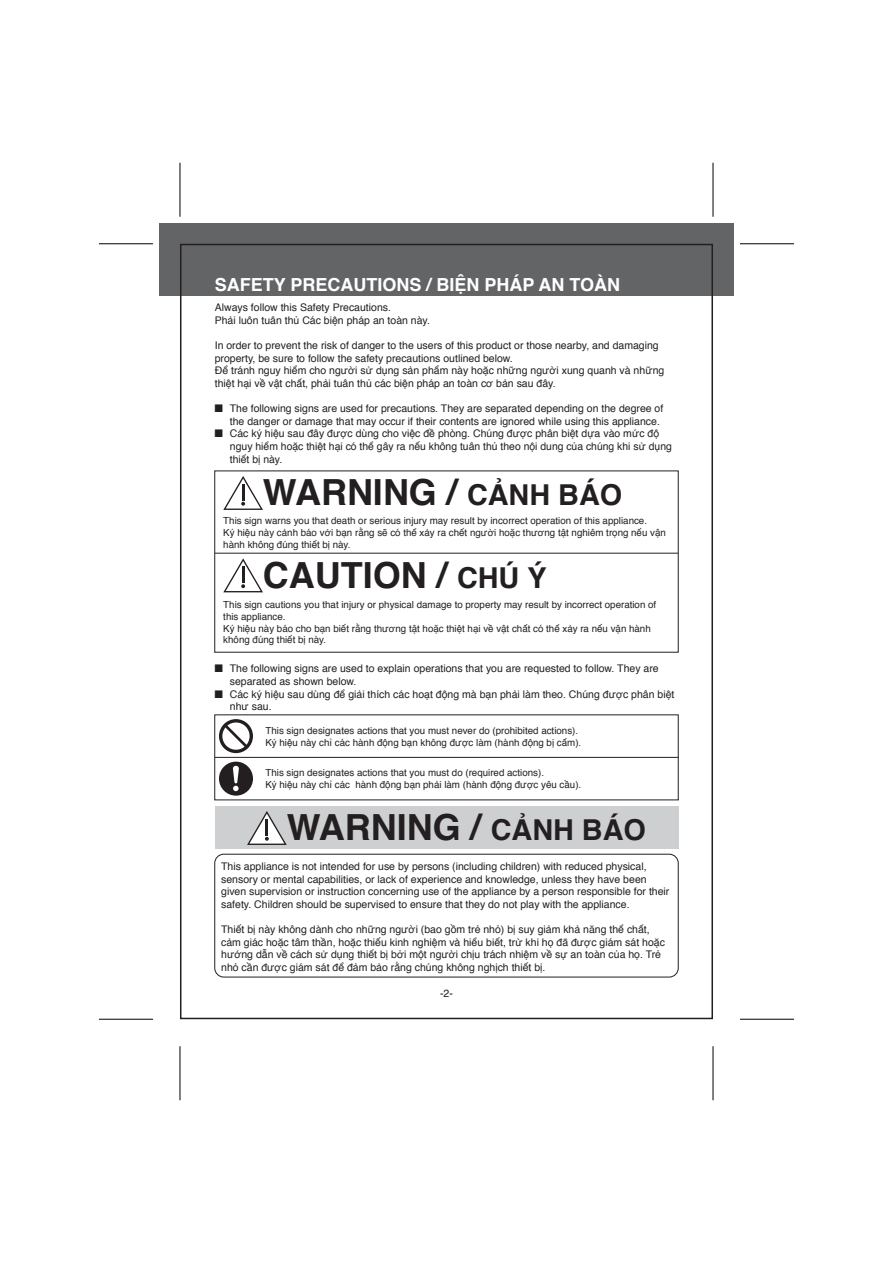
<style>
.page{position:relative;width:893px;height:1263px;background:#fff}
.page>*{position:absolute;margin:0;border:0;box-sizing:border-box;transform-origin:0 0}
.t1{font:700 36px "Helvetica";color:#231f20}
.t2{font:700 18px "Helvetica";color:#fff}
.t3{font:10.5px/12.6px "Helvetica";color:#231f20}
.t4{font:9.75px/11.7px "Helvetica";color:#231f20}
.s1{font-size:28.8px}
</style>
<div class="page">
<div style="left:159px;top:223px;width:574px;height:73px;background:#636466"></div>
<hr style="left:215px;top:553px;width:463px;height:1px;background:#231f20">
<svg style="left:214px;top:714px;width:465px;height:87px"></svg>
<hr style="left:215px;top:757px;width:463px;height:1px;background:#231f20">
<div style="left:214px;top:854px;width:465px;height:123px;border:1px solid #231f20;border-radius:9px"></div>
<div style="left:215px;top:807px;width:463px;height:42px;background:#cdcfd1"></div>
<svg style="left:223px;top:476px;width:40px;height:34px"></svg>
<svg style="left:247px;top:811px;width:40px;height:34px"></svg>
<svg style="left:223px;top:558px;width:40px;height:34px"></svg>
<hr style="left:180px;top:163px;width:1px;height:54px;background:#000">
<hr style="left:99px;top:243px;width:54px;height:1px;background:#000">
<hr style="left:99px;top:1019px;width:54px;height:1px;background:#000">
<hr style="left:180px;top:1046px;width:1px;height:54px;background:#000">
<hr style="left:713px;top:163px;width:1px;height:54px;background:#000">
<hr style="left:740px;top:243px;width:54px;height:1px;background:#000">
<hr style="left:740px;top:1019px;width:54px;height:1px;background:#000">
<hr style="left:713px;top:1046px;width:1px;height:54px;background:#000">
<h2 class="t2" style="left:215px;top:271px;width:407px">SAFETY PRECAUTIONS / BIỆN PHÁP AN TOÀN</h2>
<p class="t3" style="left:215px;top:302px;width:217px">Always follow this Safety Precautions.<br>Phải luôn tuân thủ Các biện pháp an toàn này.</p>
<p class="t3" style="left:215px;top:339px;width:451px">In order to prevent the risk of danger to the users of this product or those nearby, and damaging property, be sure to follow the safety precautions outlined below.<br>Để tránh nguy hiểm cho người sử dụng sản phẩm này hoặc những người xung quanh và những thiệt hại về vật chất, phải tuân thủ các biện pháp an toàn cơ bản sau đây.</p>
<p class="t3" style="left:230px;top:403px;width:444px">The following signs are used for precautions. They are separated depending on the degree of the danger or damage that may occur if their contents are ignored while using this appliance.<br>Các ký hiệu sau đây được dùng cho việc đề phòng. Chúng được phân biệt dựa vào mức độ nguy hiểm hoặc thiệt hại có thể gây ra nếu không tuân thủ theo nội dung của chúng khi sử dụng thiết bị này.</p>
<h1 class="t1" style="left:263px;top:463px;width:361px">WARNING / <span class="s1">CẢNH BÁO</span></h1>
<p class="t4" style="left:223px;top:515px;width:444px">This sign warns you that death or serious injury may result by incorrect operation of this appliance.<br>Ký hiệu này cảnh báo với bạn rằng sẽ có thể xảy ra chết người hoặc thương tật nghiêm trọng nếu vận hành không đúng thiết bị này.</p>
<h1 class="t1" style="left:263px;top:546px;width:285px">CAUTION / <span class="s1">CHÚ Ý</span></h1>
<p class="t4" style="left:223px;top:599px;width:434px">This sign cautions you that injury or physical damage to property may result by incorrect operation of this appliance.<br>Ký hiệu này báo cho bạn biết rằng thương tật hoặc thiệt hại về vật chất có thể xảy ra nếu vận hành không đúng thiết bị này.</p>
<p class="t3" style="left:230px;top:663px;width:446px">The following signs are used to explain operations that you are requested to follow. They are separated as shown below.<br>Các ký hiệu sau dùng để giải thích các hoạt động mà bạn phải làm theo. Chúng được phân biệt như sau.</p>
<p class="t4" style="left:265px;top:725px;width:317px">This sign designates actions that you must never do (prohibited actions).<br>Ký hiệu này chỉ các hành động bạn không được làm (hành động bị cấm).</p>
<p class="t4" style="left:265px;top:767px;width:317px">This sign designates actions that you must do (required actions).<br>Ký hiệu này chỉ các hành động bạn phải làm (hành động được yêu cầu).</p>
<h1 class="t1" style="left:287px;top:798px;width:361px">WARNING / <span class="s1">CẢNH BÁO</span></h1>
<p class="t3" style="left:221px;top:860px;width:450px">This appliance is not intended for use by persons (including children) with reduced physical, sensory or mental capabilities, or lack of experience and knowledge, unless they have been given supervision or instruction concerning use of the appliance by a person responsible for their safety. Children should be supervised to ensure that they do not play with the appliance.</p>
<p class="t3" style="left:221px;top:923px;width:445px">Thiết bị này không dành cho những người (bao gồm trẻ nhỏ) bị suy giảm khả năng thể chất, cảm giác hoặc tâm thần, hoặc thiếu kinh nghiệm và hiểu biết, trừ khi họ đã được giám sát hoặc hướng dẫn về cách sử dụng thiết bị bởi một người chịu trách nhiệm về sự an toàn của họ. Trẻ nhỏ cần được giám sát để đảm bảo rằng chúng không nghịch thiết bị.</p>
<p class="t3" style="left:440px;top:987px;width:14px">-2-</p>
</div>
